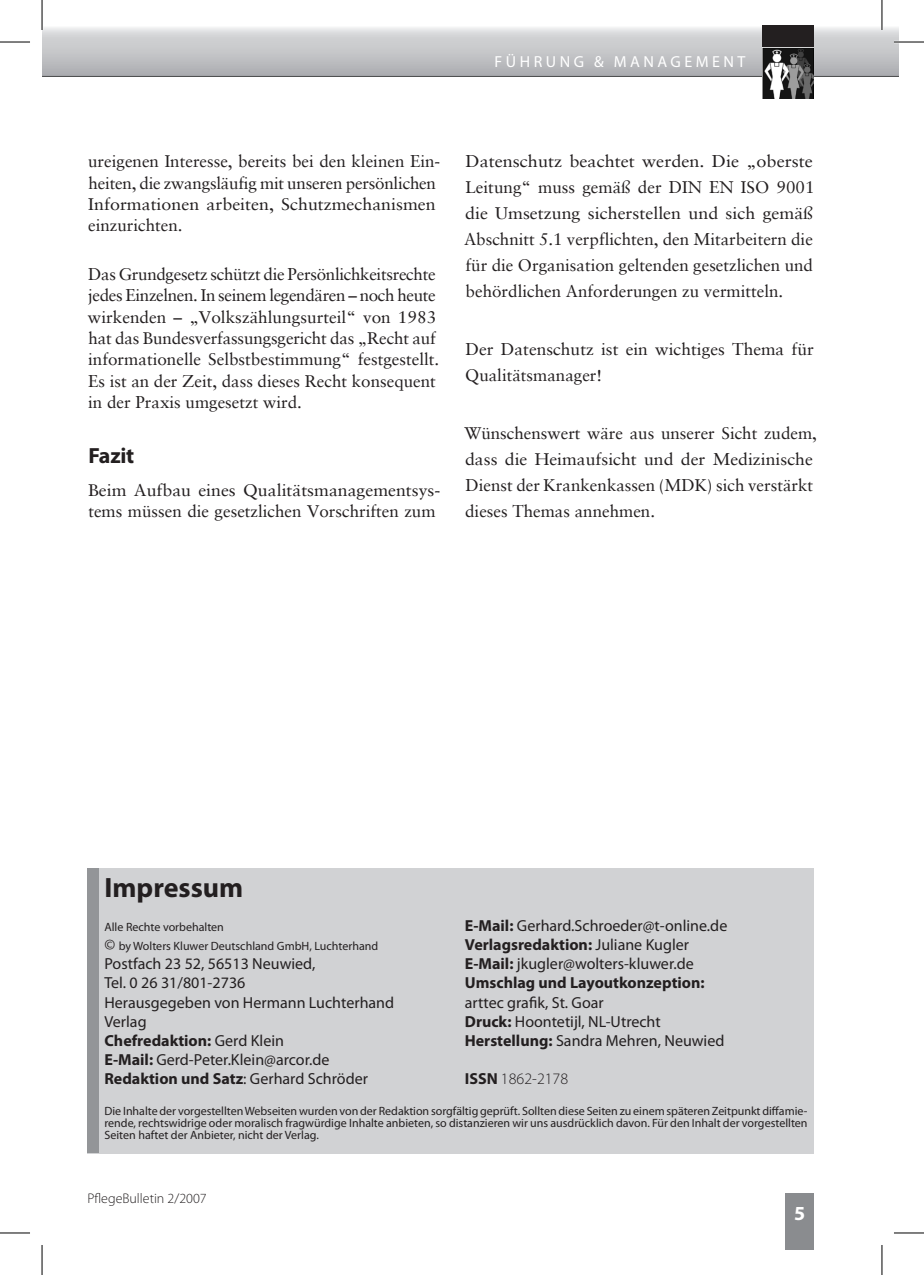
<style>
.page{position:relative;width:924px;height:1275px;background:#fff}
.page>*{position:absolute;margin:0;border:0;box-sizing:border-box;transform-origin:0 0}
.t1{font:700 28px "Myriad Pro";color:#231f20}
.t2{font:700 22px "Myriad Pro";letter-spacing:-.01em;color:#231f20}
.t3{font:17px/21.4px "Sabon";color:#231f20}
.t4{font:17px/26px "Sabon";color:#231f20;text-align:justify;scale:1.06 1}
.t5{font:17px/21.4px "Sabon";color:#231f20;scale:1.04 1}
.t6{font:16px/19.2px "Myriad Pro";color:#231f20}
.t7{font:16px "Myriad Pro";letter-spacing:.22em;color:#fff}
.t8{font:300 16px "Myriad Pro";color:#231f20}
.t9{font:300 14px "Myriad Pro";color:#231f20}
.t10{font:12px/12px "Myriad Pro";color:#231f20}
.s1{font-size:16px}
.s2{font-weight:700}
</style>
<div class="page">
<svg style="left:42px;top:25px;width:856px;height:51px;background:#c7c8ca"></svg>
<hr style="left:42px;top:76px;width:856px;height:1px;background:#4b4c4d">
<div style="left:785px;top:1193px;width:28px;height:57px;background:#8a8c8f"></div>
<div style="left:762px;top:25px;width:51px;height:51px;background:#231f20"></div>
<img style="left:762px;top:48px;width:51px;height:51px">
<div style="left:87px;top:868px;width:726px;height:285px;background:#d1d2d4"></div>
<div style="left:87px;top:868px;width:12px;height:285px;background:#939598"></div>
<hr style="left:893px;top:41px;width:30px;height:2px;background:#fff">
<hr style="left:880px;top:0;width:2px;height:30px;background:#fff">
<hr style="left:0;top:42px;width:30px;height:1px;background:#000">
<hr style="left:893px;top:42px;width:30px;height:1px;background:#000">
<hr style="left:0;top:1232px;width:30px;height:1px;background:#000">
<hr style="left:893px;top:1232px;width:30px;height:1px;background:#000">
<hr style="left:42px;top:0;width:1px;height:30px;background:#000">
<hr style="left:42px;top:1245px;width:1px;height:30px;background:#000">
<hr style="left:881px;top:0;width:1px;height:30px;background:#000">
<hr style="left:881px;top:1245px;width:1px;height:30px;background:#000">
<p class="t7" style="left:494px;top:52px;width:252px">Führung &amp; Managem ent</p>
<p class="t3" style="left:88px;top:151px;width:353px">ureigenen Interesse, bereits bei den kleinen Ein&shy;heiten, die zwangsläufig mit unseren persönlichen Informationen arbeiten, Schutzmechanismen einzurichten.</p>
<p class="t3" style="left:88px;top:263px;width:353px">Das Grundgesetz schützt die Persönlichkeitsrechte jedes Einzelnen. In seinem legendären – noch heute wirkenden – „Volkszählungsurteil“ von 1983 hat das Bundesverfassungsgericht das „Recht auf informationelle Selbstbestimmung“ festgestellt.<br>Es ist an der Zeit, dass dieses Recht konsequent in der Praxis umgesetzt wird.</p>
<p class="t2" style="left:88px;top:441px;width:47px">Fazit</p>
<p class="t5" style="left:88px;top:479px;width:340px">Beim Aufbau eines Qualitätsmanagementsys&shy;tems müssen die gesetzlichen Vorschriften zum</p>
<p class="t4" style="left:464px;top:148px;width:332px">Datenschutz beachtet werden. Die „oberste Leitung“ muss gemäß der DIN EN ISO 9001 die Umsetzung sicherstellen und sich gemäß Abschnitt 5.1 verpflichten, den Mitarbeitern die für die Organisation geltenden gesetzlichen und behördlichen Anforderungen zu vermitteln.</p>
<p class="t3" style="left:465px;top:336px;width:350px;line-height:26px">Der Datenschutz ist ein wichtiges Thema für<br>Qualitätsmanager!</p>
<p class="t3" style="left:464px;top:420px;width:354px;line-height:26px">Wünschenswert wäre aus unserer Sicht zudem, dass die Heimaufsicht und der Medizinische Dienst der Krankenkassen (MDK) sich verstärkt dieses Themas annehmen.</p>
<h1 class="t1" style="left:104px;top:869px;width:140px">Impressum</h1>
<p class="t10" style="left:104px;top:917px;width:275px;line-height:19.2px">Alle Rechte vorbehalten<br><span class="s1">©</span> by Wolters Kluwer Deutschland GmbH, Luchterhand</p>
<p class="t6" style="left:104px;top:954px;width:291px">Postfach 23 52, 56513 Neuwied,<br>Tel. 0 26 31/801-2736<br>Herausgegeben von Hermann Luchterhand<br>Verlag<br><span class="s2">Chefredaktion:</span> Gerd Klein<br><span class="s2">E-Mail:</span> Gerd-Peter.Klein@arcor.de<br><span class="s2">Redaktion und Satz</span>: Gerhard Schröder</p>
<p class="t6" style="left:464px;top:915px;width:264px"><span class="s2">E-Mail:</span> Gerhard.Schroeder@t-online.de <span class="s2">Verlagsredaktion:</span> Juliane Kugler <span class="s2">E-Mail:</span> jkugler@wolters-kluwer.de <span class="s2">Umschlag und Layoutkonzeption:</span></p>
<p class="t6" style="left:464px;top:992px;width:261px">arttec grafik, St. Goar<br><span class="s2">Druck:</span> Hoontetijl, NL-Utrecht<br><span class="s2">Herstellung:</span> Sandra Mehren, Neuwied</p>
<p class="t8" style="left:464px;top:1069px;width:105px"><span class="s2">ISSN</span> 1862-2178</p>
<p class="t10" style="left:104px;top:1105px;width:704px;text-align:justify">Die I nhalte der vorgestellten Webseiten wurden von der Redaktion sorgfältig geprüft. Sollten diese Seiten zu einem späteren Zeitpunkt diffamie&shy;rende, rechtswidrige oder moralisch fragwürdige I nhalte anbieten, so distanzieren wir uns ausdrücklich davon. Für den I nhalt der vorgestellten Seiten haftet der Anbieter, nicht der Verlag.</p>
<p class="t9" style="left:87px;top:1189px;width:121px">PflegeBulletin 2/2007</p>
</div>
